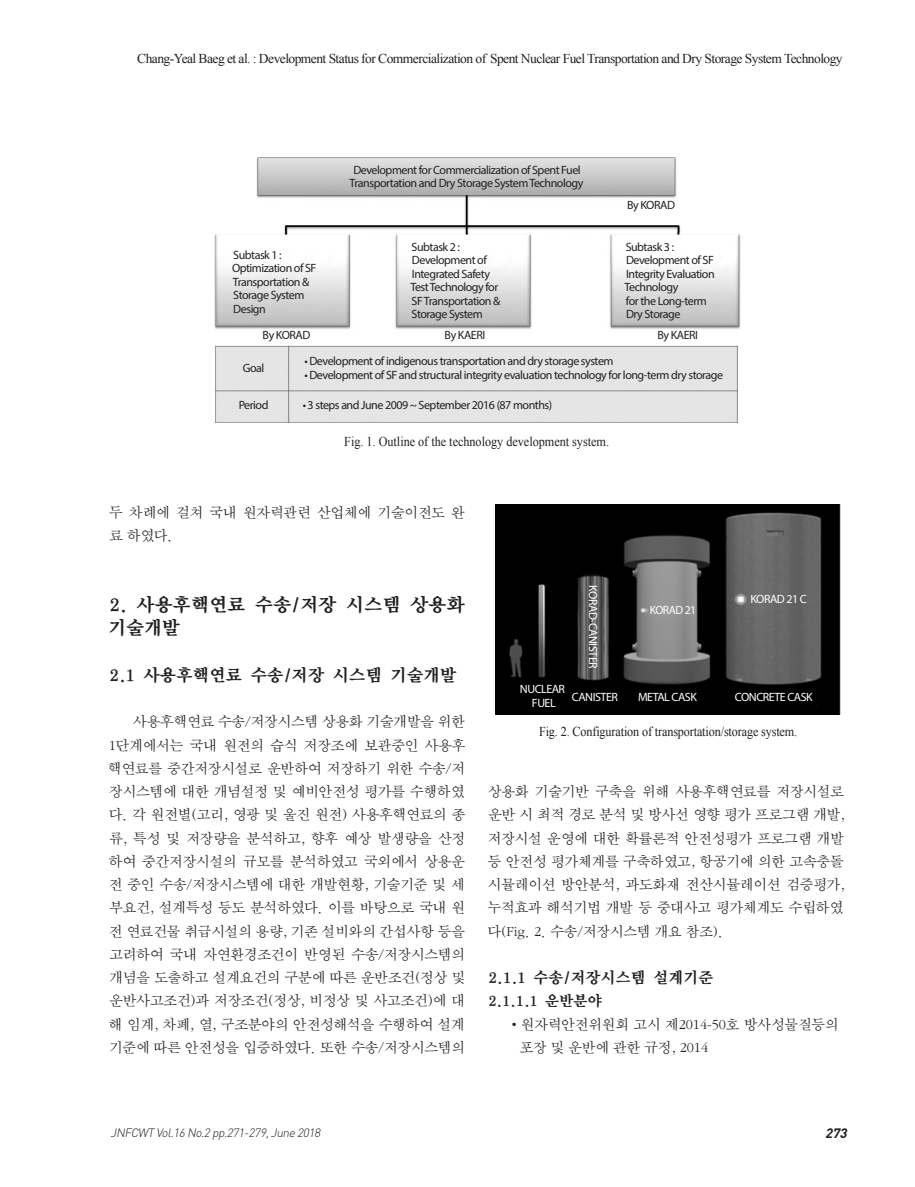
<style>
.page{position:relative;width:915px;height:1187px;background:#fff}
.page>*{position:absolute;margin:0;border:0;box-sizing:border-box;transform-origin:0 0}
.t1{font:800 18px/23.2px "Korean MJ";color:#231f20}
.t2{font:800 16.5px "Korean MJ";color:#231f20}
.t3{font:15px/23.2px "Sand Sm";color:#231f20;text-align:justify}
.t4{font:800 15px "Korean MJ";color:#231f20}
.t5{font:800 14.25px "Korean MJ";color:#231f20}
.fig_표기{font:13.5px "Times New Roman";letter-spacing:-.04em;color:#231f20}
.fig_표기-2{font:13.5px "Times New Roman";letter-spacing:-.01em;color:#231f20;scale:.9 1}
.fig_표기-3{font:13.5px "Times New Roman";color:#231f20;scale:.9 1}
.t6{font:italic 700 13.5px "DIN";color:#231f20}
.t7{font:12px "Myriad Pro";letter-spacing:-.04em;color:#231f20}
.t8{font:12px "Myriad Pro";letter-spacing:-.04em;color:#fff}
.t9{font:italic 300 12px "DIN";color:#231f20}
</style>
<div class="page">
<img style="left:214px;top:157px;width:526px;height:266px">
<div style="left:262px;top:330px;width:48px;height:9px;background:#fff"></div>
<div style="left:627px;top:200px;width:48px;height:9px;background:#fff"></div>
<div style="left:444px;top:330px;width:41px;height:9px;background:#fff"></div>
<div style="left:657px;top:330px;width:41px;height:9px;background:#fff"></div>
<img style="left:495px;top:504px;width:345px;height:210px">
<p class="fig_표기" style="left:137px;top:49px;width:706px">Chang-Yeal Baeg et al. : Development Status for Commercialization of Spent Nuclear Fuel Transportation and Dry Storage System Technology</p>
<p class="t7" style="left:233px;top:247px;width:50px">Subtask 1 :</p>
<p class="t7" style="left:232px;top:261px;width:86px">Optimization of SF</p>
<p class="t7" style="left:233px;top:274px;width:78px">Transportation &amp;</p>
<p class="t7" style="left:233px;top:288px;width:73px">Storage System</p>
<p class="t7" style="left:233px;top:301px;width:34px">Design</p>
<p class="t7" style="left:262px;top:328px;width:49px">By KORAD</p>
<p class="t7" style="left:353px;top:162px;width:229px">Development for Commercialization of Spent Fuel</p>
<p class="t7" style="left:349px;top:176px;width:235px">Transportation and Dry Storage System Technology</p>
<p class="t7" style="left:411px;top:239px;width:50px">Subtask 2 :</p>
<p class="t7" style="left:412px;top:252px;width:76px">Development of</p>
<p class="t7" style="left:412px;top:266px;width:80px">Integrated Safety</p>
<p class="t7" style="left:410px;top:279px;width:89px">Test Technology for</p>
<p class="t7" style="left:411px;top:293px;width:90px">SF Transportation &amp;</p>
<p class="t7" style="left:411px;top:306px;width:73px">Storage System</p>
<p class="t7" style="left:627px;top:197px;width:49px">By KORAD</p>
<p class="t7" style="left:625px;top:239px;width:50px">Subtask 3 :</p>
<p class="t7" style="left:625px;top:252px;width:89px">Development of SF</p>
<p class="t7" style="left:625px;top:266px;width:90px">Integrity Evaluation</p>
<p class="t7" style="left:624px;top:279px;width:55px">Technology</p>
<p class="t7" style="left:625px;top:293px;width:82px">for the Long-term</p>
<p class="t7" style="left:625px;top:306px;width:56px">Dry Storage</p>
<p class="t7" style="left:444px;top:328px;width:42px">By KAERI</p>
<p class="t7" style="left:657px;top:328px;width:42px">By KAERI</p>
<p class="t7" style="left:243px;top:360px;width:23px">Goal</p>
<p class="t7" style="left:238px;top:398px;width:31px">Period</p>
<p class="t7" style="left:304px;top:353px;width:310px">• Development of indigenous transportation and dry storage system</p>
<p class="t7" style="left:304px;top:367px;width:420px">• Development of SF and structural integrity evaluation technology for long-term dry storage</p>
<p class="t7" style="left:302px;top:398px;width:251px">• 3 steps and June 2009 ~ September 2016 (87 months)</p>
<p class="fig_표기-3" style="left:344px;top:432px;width:295px">Fig. 1. Outline of the technology development system.</p>
<p class="t3" style="left:109px;top:502px;width:357px">두 차례에 걸쳐 국내 원자력관련 산업체에 기술이전도 완 료 하였다.</p>
<p class="t1" style="left:109px;top:593px;width:358px">2. 사용후핵연료 수송/저장 시스템 상용화 기술개발</p>
<p class="t2" style="left:110px;top:666px;width:348px">2.1 사용후핵연료 수송/저장 시스템 기술개발</p>
<p class="t3" style="left:108px;top:711px;width:359px;text-indent:25px">사용후핵연료 수송/저장시스템 상용화 기술개발을 위한 1단계에서는 국내 원전의 습식 저장조에 보관중인 사용후 핵연료를 중간저장시설로 운반하여 저장하기 위한 수송/저 장시스템에 대한 개념설정 및 예비안전성 평가를 수행하였 다. 각 원전별(고리, 영광 및 울진 원전) 사용후핵연료의 종 류, 특성 및 저장량을 분석하고, 향후 예상 발생량을 산정 하여 중간저장시설의 규모를 분석하였고 국외에서 상용운 전 중인 수송/저장시스템에 대한 개발현황, 기술기준 및 세 부요건, 설계특성 등도 분석하였다. 이를 바탕으로 국내 원 전 연료건물 취급시설의 용량, 기존 설비와의 간섭사항 등을 고려하여 국내 자연환경조건이 반영된 수송/저장시스템의 개념을 도출하고 설계요건의 구분에 따른 운반조건(정상 및</p>
<p class="t3" style="left:109px;top:990px;width:357px">운반사고조건)과 저장조건(정상, 비정상 및 사고조건)에 대 해 임계, 차폐, 열, 구조분야의 안전성해석을 수행하여 설계 기준에 따른 안전성을 입증하였다. 또한 수송/저장시스템의</p>
<p class="t8" style="left:600px;top:585px;width:85px;rotate:90deg">KORAD-CANISTER</p>
<p class="t8" style="left:649px;top:602px;width:48px">KORAD 21</p>
<p class="t8" style="left:750px;top:591px;width:58px">KORAD 21 C</p>
<p class="t8" style="left:519px;top:682px;width:47px">NUCLEAR</p>
<p class="t8" style="left:531px;top:695px;width:25px">FUEL</p>
<p class="t8" style="left:571px;top:689px;width:47px">CANISTER</p>
<p class="t8" style="left:637px;top:689px;width:60px">METAL CASK</p>
<p class="t8" style="left:734px;top:689px;width:79px">CONCRETE CASK</p>
<p class="fig_표기-2" style="left:539px;top:722px;width:288px">Fig. 2. Configuration of transportation/storage system.</p>
<p class="t3" style="left:487px;top:781px;width:358px">상용화 기술기반 구축을 위해 사용후핵연료를 저장시설로 운반 시 최적 경로 분석 및 방사선 영향 평가 프로그램 개발, 저장시설 운영에 대한 확률론적 안전성평가 프로그램 개발 등 안전성 평가체계를 구축하였고, 항공기에 의한 고속충돌 시뮬레이션 방안분석, 과도화재 전산시뮬레이션 검증평가, 누적효과 해석기법 개발 등 중대사고 평가체계도 수립하였 다(Fig. 2. 수송/저장시스템 개요 참조).</p>
<p class="t4" style="left:488px;top:970px;width:226px">2.1.1 수송/저장시스템 설계기준</p>
<p class="t5" style="left:488px;top:993px;width:115px">2.1.1.1 운반분야</p>
<p class="t3" style="left:519px;top:1014px;width:320px;text-indent:-12px">•원자력안전위원회 고시 제2014-50호 방사성물질등의 포장 및 운반에 관한 규정, 2014</p>
<p class="t9" style="left:111px;top:1124px;width:214px">JNFCWT Vol.16 No.2 pp.271-279,June 2018</p>
<p class="t6" style="left:825px;top:1124px;width:26px">273</p>
</div>
